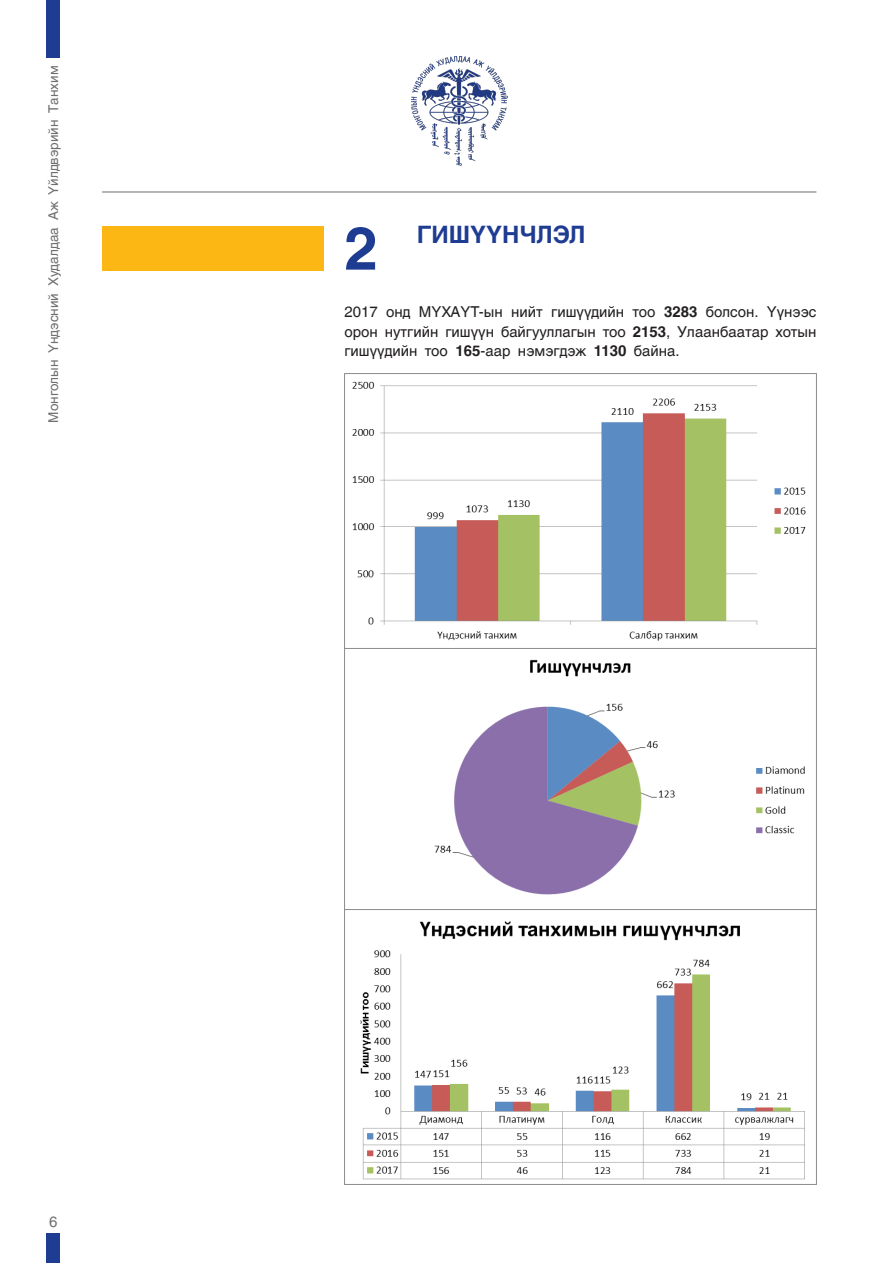
<style>
.page{position:relative;width:893px;height:1263px;background:#fff}
.page>*{position:absolute;margin:0;border:0;box-sizing:border-box;transform-origin:0 0}
.t1{font:700 60px "Mogul Helvetica";color:#1f3c93}
.t2{font:700 24px "Mogul Helvetica";color:#1f3c93}
.t3{font:15px/19.5px "Mogul Helvetica";color:#231f20;text-align:justify}
.t4{font:15px "Mogul Helvetica";color:#6d6f71}
.t5{font:13.5px "Mogul Helvetica";color:#6d6f71}
.s1{font-weight:700}
</style>
<div class="page">
<div style="left:46px;top:0;width:14px;height:57px;background:#1f3c93"></div>
<div style="left:46px;top:1233px;width:14px;height:30px;background:#1f3c93"></div>
<div style="left:102px;top:226px;width:221px;height:44px;background:#fdb714"></div>
<hr style="left:102px;top:192px;width:714px;height:1px;background:#6d6f71">
<img style="left:411px;top:56px;width:96px;height:110px">
<img style="left:344px;top:649px;width:461px;height:260px">
<img style="left:344px;top:373px;width:472px;height:276px">
<img style="left:344px;top:909px;width:472px;height:276px">
<p class="t5" style="left:46px;top:422px;width:358px;rotate:-90deg">Монголын Үндэсний Худалдаа Аж Үйлдвэрийн Танхим</p>
<h1 class="t1" style="left:344px;top:215px;width:35px">2</h1>
<h2 class="t2" style="left:417px;top:221px;width:170px">ГИШҮҮНЧЛЭЛ</h2>
<p class="t3" style="left:344px;top:302px;width:473px">2017 онд МҮХАҮТ-ын нийт гишүүдийн тоо <span class="s1">3283</span> болсон. Үүнээс орон нутгийн гишүүн байгууллагын тоо <span class="s1">2153</span>, Улаанбаатар хотын гишүүдийн тоо <span class="s1">165</span>-аар нэмэгдэж <span class="s1">1130</span> байна.</p>
<p class="t4" style="left:49px;top:1213px;width:10px">6</p>
</div>
